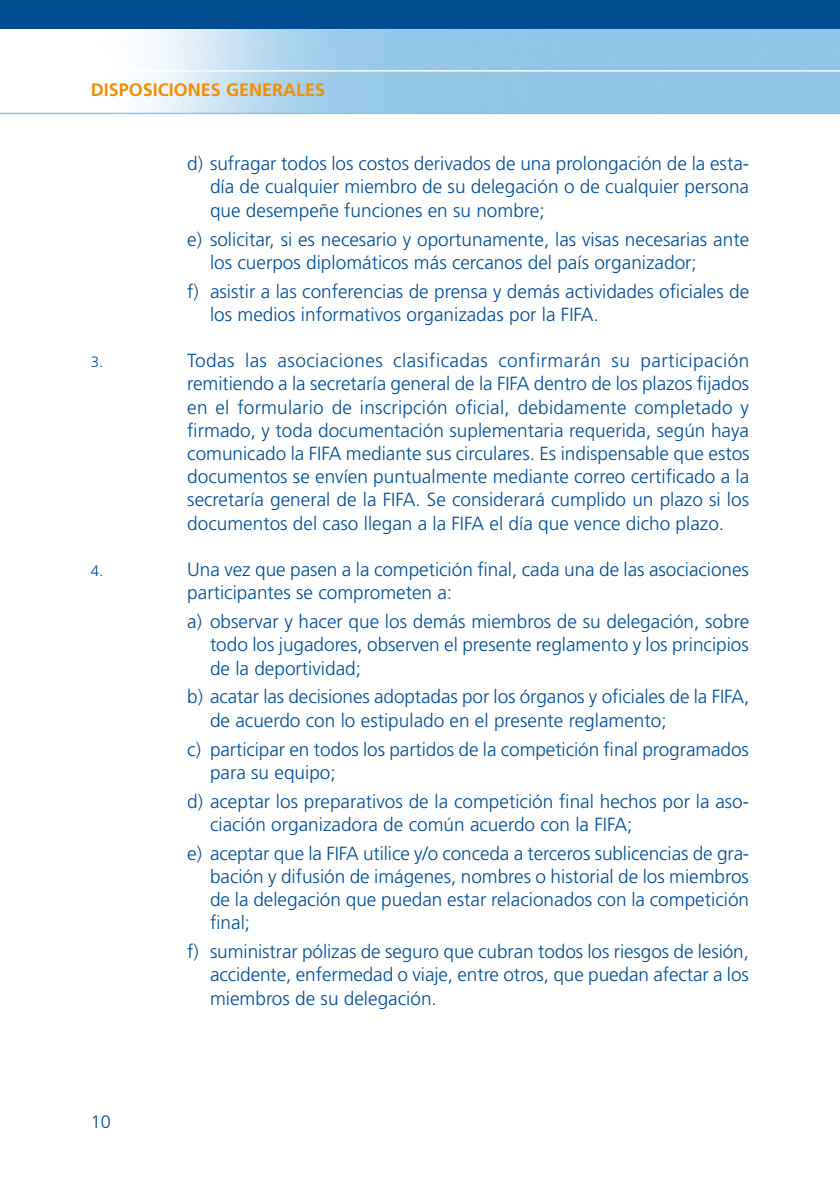
<style>
.page{position:relative;width:840px;height:1191px;background:#fff}
.page>*{position:absolute;margin:0;border:0;box-sizing:border-box;transform-origin:0 0}
.t1{font:300 19px/23.2px "Frutiger";color:#004c93}
.t2{font:700 18px "Frutiger";color:#f18e00}
.t3{font:300 18px "Frutiger";color:#004c93}
.t4{font:300 15px "Frutiger";color:#004c93}
</style>
<div class="page">
<img style="left:0;top:28px;width:839px;height:85px">
<div style="left:0;top:0;width:839px;height:28px;background:#004c93"></div>
<hr style="left:0;top:70px;width:839px;height:2px;background:#fff">
<hr style="left:0;top:113px;width:839px;height:1px;background:#8ac2e6">
<p class="t2" style="left:91px;top:79px;width:148px">DISPOSICIONES GENE</p>
<p class="t2" style="left:272px;top:79px;width:55px">RALES</p>
<p class="t1" style="left:210px;top:152px;width:540px;text-align:justify;text-indent:-23px">d) sufragar todos los costos derivados de una prolongación de la esta&shy;día de cualquier miembro de su delegación o de cualquier persona que desempeñe funciones en su nombre;</p>
<p class="t1" style="left:210px;top:228px;width:540px;text-indent:-23px">e) solicitar, si es necesario y oportunamente, las visas necesarias ante los cuerpos diplomáticos más cercanos del país organizador;</p>
<p class="t1" style="left:210px;top:280px;width:540px;text-indent:-23px">f) asistir a las conferencias de prensa y demás actividades oficiales de los medios informativos organizadas por la FIFA.</p>
<p class="t4" style="left:91px;top:353px;width:14px">3.</p>
<p class="t1" style="left:187px;top:349px;width:563px;text-align:justify">Todas las asociaciones clasificadas confirmarán su participación remitiendo a la secretaría general de la FIFA dentro de los plazos fijados en el formulario de inscripción oficial, debidamente completado y firmado, y toda documentación suplementaria requerida, según haya comunicado la FIFA mediante sus circulares. Es indispensable que estos documentos se envíen puntualmente mediante correo certificado a la secretaría general de la FIFA. Se considerará cumplido un plazo si los documentos del caso llegan a la FIFA el día que vence dicho plazo.</p>
<p class="t4" style="left:91px;top:562px;width:14px">4.</p>
<p class="t1" style="left:187px;top:558px;width:563px">Una vez que pasen a la competición final, cada una de las asociaciones participantes se comprometen a:</p>
<p class="t1" style="left:210px;top:610px;width:540px;text-align:justify;text-indent:-23px">a) observar y hacer que los demás miembros de su delegación, sobre todo los jugadores, observen el presente reglamento y los principios de la deportividad;</p>
<p class="t1" style="left:210px;top:685px;width:540px;text-indent:-23px">b) acatar las decisiones adoptadas por los órganos y oficiales de la FIFA, de acuerdo con lo estipulado en el presente reglamento;</p>
<p class="t1" style="left:210px;top:737px;width:540px;text-indent:-23px">c) participar en todos los partidos de la competición final programados para su equipo;</p>
<p class="t1" style="left:210px;top:789px;width:540px;text-indent:-23px">d) aceptar los preparativos de la competición final hechos por la aso&shy;ciación organizadora de común acuerdo con la FIFA;</p>
<p class="t1" style="left:210px;top:842px;width:540px;text-align:justify;text-indent:-23px">e) aceptar que la FIFA utilice y/o conceda a terceros sublicencias de gra&shy;bación y difusión de imágenes, nombres o historial de los miembros de la delegación que puedan estar relacionados con la competición final;</p>
<p class="t1" style="left:210px;top:940px;width:540px;text-align:justify;text-indent:-23px">f) suministrar pólizas de seguro que cubran todos los riesgos de lesión, accidente, enfermedad o viaje, entre otros, que puedan afectar a los miembros de su delegación.</p>
<p class="t3" style="left:91px;top:1111px;width:22px">10</p>
</div>
